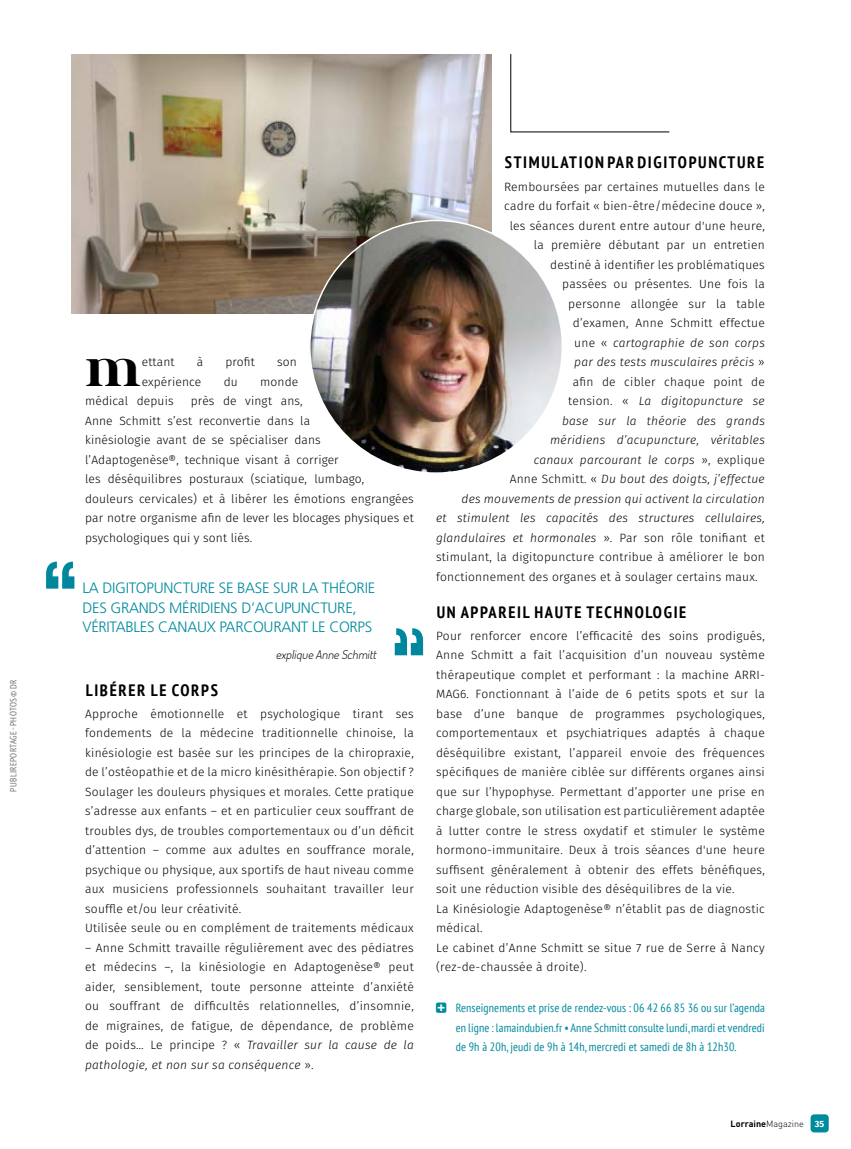
<style>
.page{position:relative;width:851px;height:1149px;background:#fff}
.page>*{position:absolute;margin:0;border:0;box-sizing:border-box;transform-origin:0 0}
.t1{font:43.95px "itsadzoke";color:#000}
.t2{font:700 condensed 16.5px "PT Sans";letter-spacing:.1em;color:#000}
.t3{font:300 15px/19.5px "Frutiger LT Std";letter-spacing:-.02em;color:#008a9d}
.t4{font:300 12px/19.5px "Fira Sans";letter-spacing:.02em;color:#000}
.t5{font:italic 300 12px "Fira Sans";letter-spacing:.02em;color:#000}
.t6{font:condensed 12px/19.5px "PT Sans";letter-spacing:.01em;color:#008a9d;text-align:justify}
.t7{font:italic 300 12px "Dosis";color:#000}
.t8{font:condensed 9px "PT Sans";letter-spacing:.04em;color:#6d6e71}
.t9{font:700 9px "DIN Pro";color:#000}
.s1{font-style:italic}
.s2{font-style:normal}
.s3{font-weight:300}
.s4{font-family:"Fira Sans";color:#fff}
</style>
<div class="page">
<div style="left:810px;top:1113px;width:18px;height:19px;background:#008a9d;border-radius:4px"></div>
<img style="left:71px;top:54px;width:420px;height:259px">
<img style="left:310px;top:220px;width:252px;height:253px;border-radius:126px">
<svg style="left:510px;top:54px;width:159px;height:78px"></svg>
<svg style="left:394px;top:628px;width:29px;height:27px"></svg>
<svg style="left:46px;top:561px;width:28px;height:27px"></svg>
<p class="t8" style="left:8px;top:791px;width:113px;rotate:-90deg">PUBLIREPORTAGE - PHOTOS © DR</p>
<h1 class="t1" style="left:85px;top:342px;width:58px">M</h1>
<p class="t4" style="left:142px;top:353px;width:34px">ettant</p>
<p class="t4" style="left:197px;top:353px;width:8px">à</p>
<p class="t4" style="left:225px;top:353px;width:31px">profit</p>
<p class="t4" style="left:277px;top:353px;width:21px">son</p>
<p class="t4" style="left:142px;top:372px;width:61px">expérience</p>
<p class="t4" style="left:224px;top:372px;width:16px">du</p>
<p class="t4" style="left:260px;top:372px;width:39px">monde</p>
<p class="t4" style="left:85px;top:392px;width:90px">médical depuis</p>
<p class="t4" style="left:85px;top:392px;width:330px;text-indent:106px">près de vingt ans,<br>Anne Schmitt s’est reconvertie dans la<br>kinésiologie avant de se spécialiser dans l’Adaptogenèse®, technique visant à corriger<br>les déséquilibres posturaux (sciatique, lumbago, douleurs cervicales) et à libérer les émotions engrangées par notre organisme afin de lever les blocages physiques et psychologiques qui y sont liés.</p>
<p class="t3" style="left:82px;top:578px;width:294px">LA DIGITOPUNCTURE SE BASE SUR LA THÉORIE<br>DES GRANDS MÉRIDIENS D’ACUPUNCTURE,<br>VÉRITABLES CANAUX PARCOURANT LE CORPS</p>
<p class="t7" style="left:276px;top:646px;width:105px">explique Anne Schmitt</p>
<h2 class="t2" style="left:86px;top:678px;width:134px">LIBÉRER LE CORPS</h2>
<p class="t4" style="left:85px;top:704px;width:330px">Approche émotionnelle et psychologique tirant ses fondements de la médecine traditionnelle chinoise, la kinésiologie est basée sur les principes de la chiropraxie, de l’ostéopathie et de la micro kinésithérapie. Son objectif ?<br>Soulager les douleurs physiques et morales. Cette pratique s’adresse aux enfants – et en particulier ceux souffrant de troubles dys, de troubles comportementaux ou d’un déficit d’attention – comme aux adultes en souffrance morale, psychique ou physique, aux sportifs de haut niveau comme aux musiciens professionnels souhaitant travailler leur souffle et/ou leur créativité.<br>Utilisée seule ou en complément de traitements médicaux</p>
<p class="t4" style="left:85px;top:938px;width:330px;text-align:justify">– Anne Schmitt travaille régulièrement avec des pédiatres et médecins –, la kinésiologie en Adaptogenèse® peut aider, sensiblement, toute personne atteinte d’anxiété ou souffrant de difficultés relationnelles, d’insomnie, de migraines, de fatigue, de dépendance, de problème de poids… Le principe ? « <span class="s1">Travailler sur la cause de la pathologie, et non sur sa conséquence</span> ».</p>
<h2 class="t2" style="left:505px;top:151px;width:261px">STIMULATION PAR DIGITOPUNCTURE</h2>
<p class="t4" style="left:504px;top:177px;width:262px">Remboursées par certaines mutuelles dans le</p>
<p class="t4" style="left:504px;top:197px;width:262px">cadre du forfait « bien-être/médecine douce »,</p>
<p class="t4" style="left:509px;top:216px;width:256px">les séances durent entre autour d'une heure,</p>
<p class="t4" style="left:533px;top:236px;width:232px">la première débutant par un entretien</p>
<p class="t4" style="left:550px;top:255px;width:216px">destiné à identifier les problématiques</p>
<p class="t4" style="left:562px;top:275px;width:204px">passées ou présentes. Une fois la</p>
<p class="t4" style="left:568px;top:294px;width:198px">personne allongée sur la table</p>
<p class="t4" style="left:572px;top:314px;width:194px">d’examen, Anne Schmitt effectue</p>
<p class="t5" style="left:574px;top:334px;width:192px"><span class="s2">une «</span> cartographie de son corps</p>
<p class="t5" style="left:574px;top:353px;width:192px">par des tests musculaires précis <span class="s2">»</span></p>
<p class="t4" style="left:572px;top:372px;width:194px">afin de cibler chaque point de</p>
<p class="t5" style="left:568px;top:392px;width:198px"><span class="s2">tension. «</span> La digitopuncture se</p>
<p class="t5" style="left:562px;top:412px;width:204px">base sur la théorie des grands</p>
<p class="t5" style="left:550px;top:431px;width:216px">méridiens d’acupuncture, véritables</p>
<p class="t5" style="left:533px;top:451px;width:232px">canaux parcourant le corps <span class="s2">», explique</span></p>
<p class="t5" style="left:509px;top:470px;width:256px"><span class="s2">Anne Schmitt. «</span> Du bout des doigts, j’effectue</p>
<p class="t5" style="left:461px;top:490px;width:305px">des mouvements de pression qui activent la circulation</p>
<p class="t5" style="left:436px;top:509px;width:330px">et stimulent les capacités des structures cellulaires,</p>
<p class="t5" style="left:436px;top:529px;width:330px">glandulaires et hormonales <span class="s2">». Par son rôle tonifiant et</span></p>
<p class="t4" style="left:436px;top:548px;width:330px">stimulant, la digitopuncture contribue à améliorer le bon</p>
<p class="t4" style="left:436px;top:567px;width:323px">fonctionnement des organes et à soulager certains maux.</p>
<h2 class="t2" style="left:436px;top:600px;width:251px">UN APPAREIL HAUTE TECHNOLOGIE</h2>
<p class="t4" style="left:436px;top:626px;width:330px">Pour renforcer encore l’efficacité des soins prodigués, Anne Schmitt a fait l’acquisition d’un nouveau système thérapeutique complet et performant : la machine ARRI-MAG6. Fonctionnant à l’aide de 6 petits spots et sur la base d’une banque de programmes psychologiques, comportementaux et psychiatriques adaptés à chaque déséquilibre existant, l’appareil envoie des fréquences spécifiques de manière ciblée sur différents organes ainsi que sur l’hypophyse. Permettant d’apporter une prise en charge globale, son utilisation est particulièrement adaptée à lutter contre le stress oxydatif et stimuler le système hormono-immunitaire. Deux à trois séances d'une heure suffisent généralement à obtenir des effets bénéfiques, soit une réduction visible des déséquilibres de la vie.<br>La Kinésiologie Adaptogenèse® n’établit pas de diagnostic médical.<br>Le cabinet d’Anne Schmitt se situe 7 rue de Serre à Nancy (rez-de-chaussée à droite).</p>
<p class="t6" style="left:455px;top:997px;width:310px;text-indent:-20px">☑ Renseignements et prise de rendez-vous : 06 42 66 85 36 ou sur l’agenda en ligne : lamaindubien.fr • Anne Schmitt consulte lundi, mardi et vendredi de 9h à 20h, jeudi de 9h à 14h, mercredi et samedi de 8h à 12h30.</p>
<p class="t9" style="left:730px;top:1115px;width:95px">Lorraine<span class="s3">Magazine</span> <span class="s4">35</span></p>
</div>
